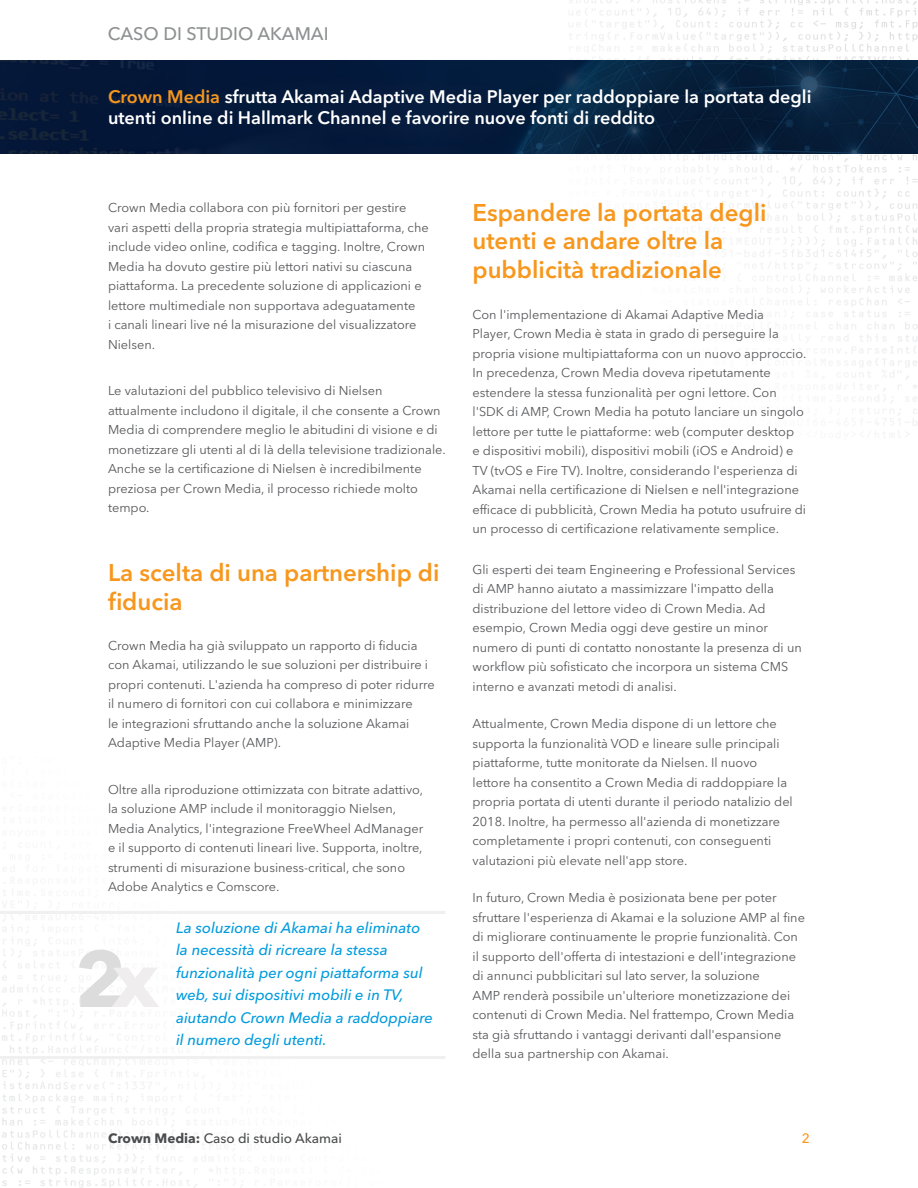
<style>
.page{position:relative;width:918px;height:1188px;background:#fff}
.page>*{position:absolute;margin:0;border:0;box-sizing:border-box;transform-origin:0 0}
.Body_Copy{font:600 24px/28.8px "Avenir Next LT Pro";color:#f7971d}
.Headline{font:600 24px/28.8px "Avenir Next LT Pro";color:#f7971d}
.t1{font:600 18px/21.6px "Avenir Next LT Pro";color:#fff}
.Headline-2{font:500 18px "Avenir Next LT Pro";color:#8e9091}
.Pull_Quote_Body{font:italic 500 15px/22.5px "Avenir Next LT Pro";color:#009bde}
.t2{font:500 13.5px "Avenir Next LT Pro";color:#4b4c4d}
.t3{font:500 13.5px "Avenir Next LT Pro";color:#f7971d}
.Body_Copy-2{font:12.75px/19.5px "Avenir Next LT Pro";color:#57585a}
.s1{color:#f7971d}
.s2{font-weight:700}
</style>
<div class="page">
<img style="left:0;top:0;width:918px;height:1188px">
<img style="left:0;top:60px;width:918px;height:93px">
<hr style="left:0;top:911px;width:446px;height:3px;background:#eff0ef">
<hr style="left:0;top:1056px;width:446px;height:3px;background:#eff0ef">
<svg style="left:79px;top:950px;width:80px;height:57px"></svg>
<p class="Headline-2" style="left:108px;top:22px;width:222px">CASO DI STUDIO AKAMAI</p>
<p class="t1" style="left:108px;top:86px;width:705px"><span class="s1">Crown Media</span> sfrutta Akamai Adaptive Media Player per raddoppiare la portata degli utenti online di Hallmark Channel e favorire nuove fonti di reddito</p>
<p class="Body_Copy-2" style="left:108px;top:198px;width:322px">Crown Media collabora con più fornitori per gestire vari aspetti della propria strategia multipiattaforma, che include video online, codifica e tagging. Inoltre, Crown Media ha dovuto gestire più lettori nativi su ciascuna piattaforma. La precedente soluzione di applicazioni e lettore multimediale non supportava adeguatamente<br>i canali lineari live né la misurazione del visualizzatore Nielsen.</p>
<p class="Body_Copy-2" style="left:108px;top:381px;width:339px">Le valutazioni del pubblico televisivo di Nielsen attualmente includono il digitale, il che consente a Crown Media di comprendere meglio le abitudini di visione e di monetizzare gli utenti al di là della televisione tradizionale.<br>Anche se la certificazione di Nielsen è incredibilmente preziosa per Crown Media, il processo richiede molto tempo.</p>
<p class="Headline" style="left:108px;top:559px;width:333px">La scelta di una partnership di fiducia</p>
<p class="Body_Copy-2" style="left:108px;top:636px;width:328px">Crown Media ha già sviluppato un rapporto di fiducia con Akamai, utilizzando le sue soluzioni per distribuire i propri contenuti. L'azienda ha compreso di poter ridurre il numero di fornitori con cui collabora e minimizzare<br>le integrazioni sfruttando anche la soluzione Akamai Adaptive Media Player (AMP).</p>
<p class="Body_Copy-2" style="left:108px;top:780px;width:317px">Oltre alla riproduzione ottimizzata con bitrate adattivo, la soluzione AMP include il monitoraggio Nielsen, Media Analytics, l'integrazione FreeWheel AdManager e il supporto di contenuti lineari live. Supporta, inoltre, strumenti di misurazione business-critical, che sono Adobe Analytics e Comscore.</p>
<p class="Pull_Quote_Body" style="left:176px;top:916px;width:258px">La soluzione di Akamai ha eliminato la necessità di ricreare la stessa funzionalità per ogni piattaforma sul web, sui dispositivi mobili e in TV, aiutando Crown Media a raddoppiare il numero degli utenti.</p>
<p class="Body_Copy" style="left:472px;top:198px;width:296px">Espandere la portata degli utenti e andare oltre la pubblicità tradizionale</p>
<p class="Body_Copy-2" style="left:472px;top:305px;width:335px">Con l'implementazione di Akamai Adaptive Media<br>Player, Crown Media è stata in grado di perseguire la propria visione multipiattaforma con un nuovo approccio.<br>In precedenza, Crown Media doveva ripetutamente estendere la stessa funzionalità per ogni lettore. Con l'SDK di AMP, Crown Media ha potuto lanciare un singolo lettore per tutte le piattaforme: web (computer desktop<br>e dispositivi mobili), dispositivi mobili (iOS e Android) e TV (tvOS e Fire TV). Inoltre, considerando l'esperienza di Akamai nella certificazione di Nielsen e nell'integrazione efficace di pubblicità, Crown Media ha potuto usufruire di un processo di certificazione relativamente semplice.</p>
<p class="Body_Copy-2" style="left:472px;top:560px;width:331px">Gli esperti dei team Engineering e Professional Services di AMP hanno aiutato a massimizzare l'impatto della distribuzione del lettore video di Crown Media. Ad esempio, Crown Media oggi deve gestire un minor numero di punti di contatto nonostante la presenza di un workflow più sofisticato che incorpora un sistema CMS interno e avanzati metodi di analisi.</p>
<p class="Body_Copy-2" style="left:472px;top:714px;width:322px">Attualmente, Crown Media dispone di un lettore che supporta la funzionalità VOD e lineare sulle principali piattaforme, tutte monitorate da Nielsen. Il nuovo lettore ha consentito a Crown Media di raddoppiare la propria portata di utenti durante il periodo natalizio del 2018. Inoltre, ha permesso all'azienda di monetizzare completamente i propri contenuti, con conseguenti valutazioni più elevate nell'app store.</p>
<p class="Body_Copy-2" style="left:472px;top:888px;width:334px">In futuro, Crown Media è posizionata bene per poter sfruttare l'esperienza di Akamai e la soluzione AMP al fine di migliorare continuamente le proprie funzionalità. Con il supporto dell'offerta di intestazioni e dell'integrazione di annunci pubblicitari sul lato server, la soluzione<br>AMP renderà possibile un'ulteriore monetizzazione dei contenuti di Crown Media. Nel frattempo, Crown Media sta già sfruttando i vantaggi derivanti dall'espansione della sua partnership con Akamai.</p>
<p class="t2" style="left:108px;top:1131px;width:235px"><span class="s2">Crown Media:</span> Caso di studio Akamai</p>
<p class="t3" style="left:802px;top:1131px;width:10px">2</p>
</div>
